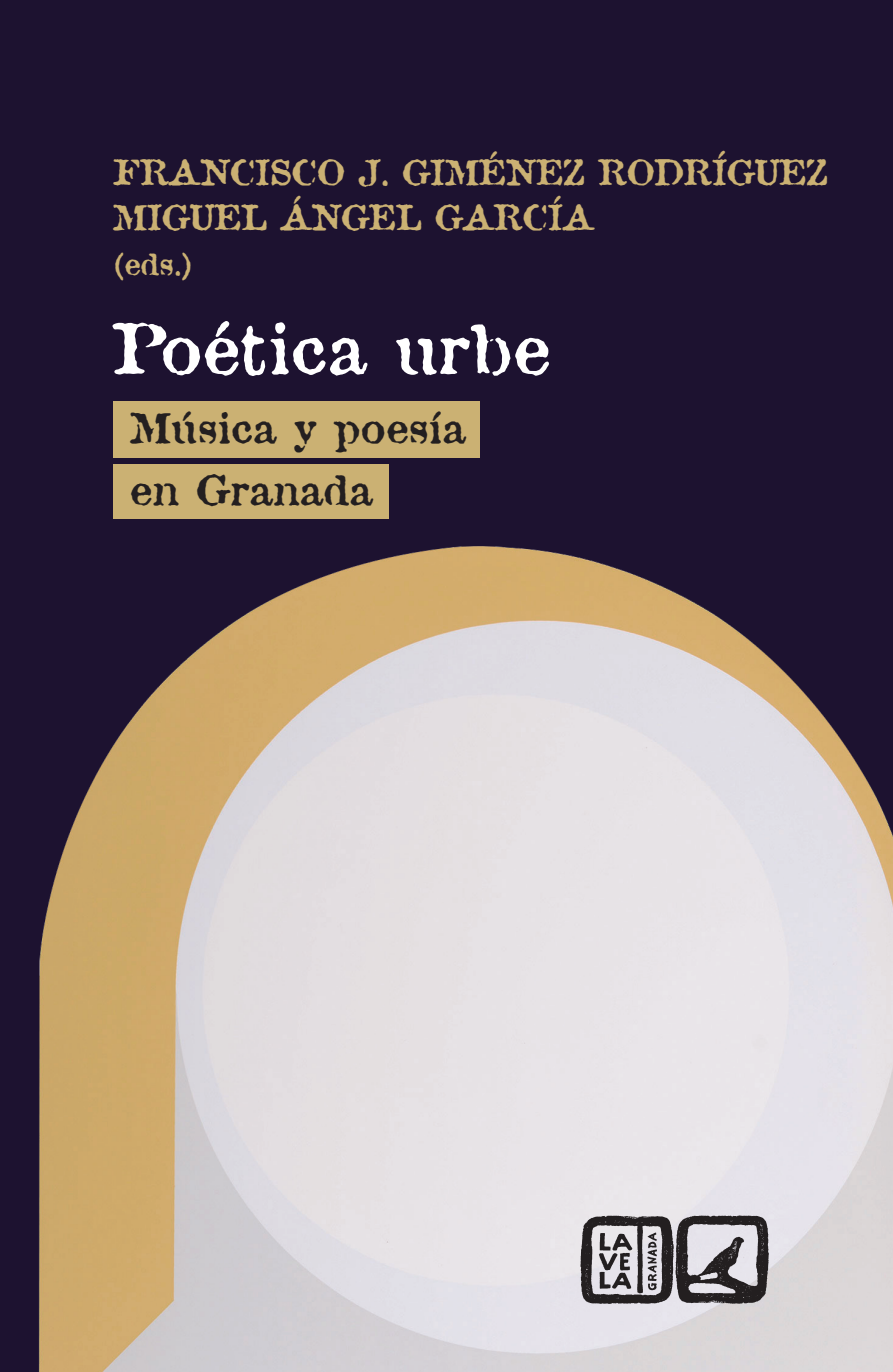
<style>
.page{position:relative;width:893px;height:1372px;background:#fff}
.page>*{position:absolute;margin:0;border:0;box-sizing:border-box;transform-origin:0 0}
.t1{font:67.5px "Antique Type";letter-spacing:.015em;color:#fff}
.t2{font:40.5px "Antique Type";letter-spacing:.015em;color:#231f20}
.t3{font:33.75px/45px "Antique Type";letter-spacing:-.01em;color:#cbb173}
.t4{font:29.25px "Antique Type";color:#cbb173}
</style>
<div class="page">
<div style="left:0;top:0;width:893px;height:1371px;background:#1d1230"></div>
<img style="left:39px;top:518px;width:854px;height:853px">
<div style="left:113px;top:463px;width:275px;height:55px;background:#cbb173"></div>
<div style="left:113px;top:401px;width:367px;height:57px;background:#cbb173"></div>
<img style="left:579px;top:1213px;width:191px;height:94px">
<p class="t3" style="left:113px;top:149px;width:717px">FRANCISCO J. GIMÉNEZ RODRÍGUEZ<br>MIGUEL ÁNGEL GARCÍA</p>
<p class="t4" style="left:113px;top:244px;width:82px">(eds.)</p>
<h1 class="t1" style="left:113px;top:304px;width:438px">Poética urbe</h1>
<p class="t2" style="left:130px;top:401px;width:337px">Música y poesía</p>
<p class="t2" style="left:130px;top:463px;width:244px">en Granada</p>
</div>
